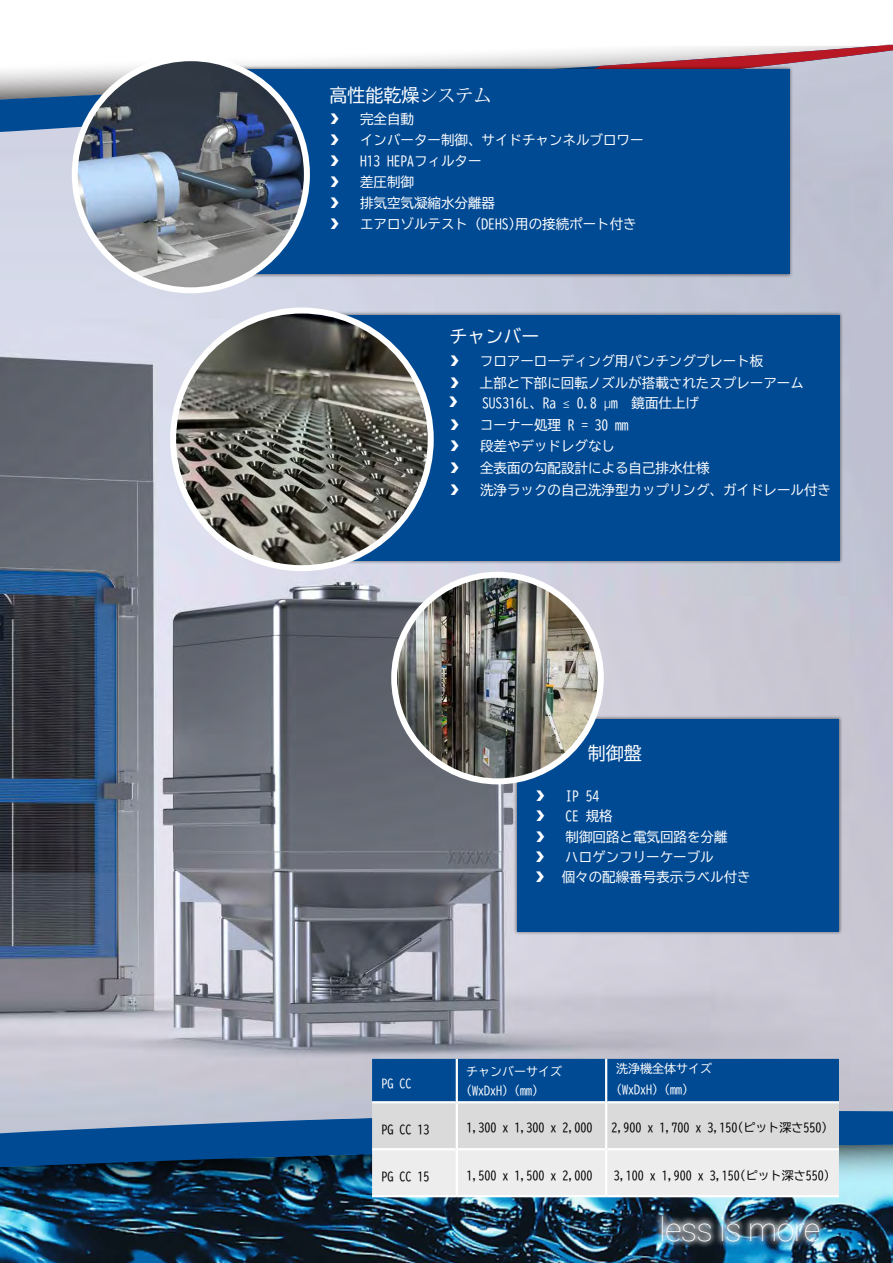
<style>
.page{position:relative;width:893px;height:1263px;background:#fff}
.page>*{position:absolute;margin:0;border:0;box-sizing:border-box;transform-origin:0 0}
.t1{font:100 33px "Roboto";letter-spacing:-.025em;color:#fff}
.t2{font:18px "BIZUD Gothic";color:#fff}
.t3{font:13.5px/20.4px "BIZUD Gothic";color:#fff;text-align:center}
.t4{font:13.5px "Glyphter";color:#fff}
.t5{font:12px "BIZUD Gothic";color:#000}
.t6{font:12px/18.6px "BIZUD Gothic";color:#fff}
.t7{font:700 10.5px "Khmer UI";color:#fff}
.s1{font-family:"Koz Min Pr 6 N"}
.s2{font-family:"Roboto";font-weight:300}
.s3{font-family:"Glyphter"}
</style>
<div class="page">
<img style="left:0;top:167px;width:893px;height:937px">
<img style="left:0;top:1233px;width:893px;height:30px">
<img style="left:0;top:1104px;width:893px;height:129px">
<svg style="left:0;top:53px;width:893px;height:114px"></svg>
<svg style="left:556px;top:46px;width:337px;height:42px;background:#ccaab2"></svg>
<div style="left:218px;top:66px;width:576px;height:212px;background:#000;opacity:.5"></div>
<div style="left:222px;top:69px;width:568px;height:205px;background:#004a94"></div>
<div style="left:513px;top:715px;width:329px;height:220px;background:#000;opacity:.5"></div>
<div style="left:517px;top:719px;width:322px;height:213px;background:#004a94"></div>
<img style="left:394px;top:575px;width:207px;height:206px;border-radius:103px">
<div style="left:391px;top:572px;width:213px;height:212px;border:6px solid #fff;border-radius:50%"></div>
<img style="left:75px;top:60px;width:232px;height:230px">
<div style="left:72px;top:55px;width:238px;height:238px;border:6px solid #fff;border-radius:50%"></div>
<div style="left:334px;top:312px;width:509px;height:252px;background:#000;opacity:.5"></div>
<div style="left:338px;top:315px;width:502px;height:246px;background:#004a94"></div>
<img style="left:173px;top:311px;width:258px;height:255px">
<div style="left:170px;top:308px;width:264px;height:263px;border:6px solid #fff;border-radius:50%"></div>
<svg style="left:372px;top:1059px;width:467px;height:136px;background:#9bb2ca"></svg>
<hr style="left:372px;top:1148px;width:84px;height:2px;background:#fff">
<hr style="left:458px;top:1148px;width:147px;height:2px;background:#fff">
<hr style="left:607px;top:1148px;width:232px;height:2px;background:#fff">
<hr style="left:372px;top:1101px;width:84px;height:2px;background:#fff">
<hr style="left:458px;top:1101px;width:147px;height:2px;background:#fff">
<hr style="left:607px;top:1101px;width:232px;height:2px;background:#fff">
<hr style="left:372px;top:1195px;width:85px;height:2px;background:#fff">
<hr style="left:457px;top:1195px;width:149px;height:2px;background:#fff">
<hr style="left:606px;top:1195px;width:233px;height:2px;background:#fff">
<hr style="left:456px;top:1059px;width:2px;height:43px;background:#fff">
<hr style="left:605px;top:1059px;width:2px;height:43px;background:#fff">
<hr style="left:456px;top:1102px;width:2px;height:47px;background:#fff">
<hr style="left:605px;top:1102px;width:2px;height:47px;background:#fff">
<hr style="left:456px;top:1149px;width:2px;height:46px;background:#fff">
<hr style="left:605px;top:1149px;width:2px;height:46px;background:#fff">
<div style="left:654px;top:1209px;width:172px;height:40px;background:#fff;opacity:.75"></div>
<h2 class="t2" style="left:330px;top:86px;width:163px">高性能乾燥<span class="s1">システム</span></h2>
<p class="t4" style="left:330px;top:112px;width:15px">d</p>
<p class="t3" style="left:360px;top:109px;width:55px">完全自動</p>
<p class="t4" style="left:330px;top:133px;width:15px">d</p>
<p class="t3" style="left:360px;top:130px;width:285px">インバーター制御、サイドチャンネルブロワー</p>
<p class="t4" style="left:330px;top:154px;width:15px">d</p>
<p class="t3" style="left:360px;top:151px;width:123px">H13 HEPAフィルター</p>
<p class="t4" style="left:330px;top:175px;width:15px">d</p>
<p class="t3" style="left:360px;top:172px;width:55px">差圧制御</p>
<p class="t4" style="left:330px;top:196px;width:15px">d</p>
<p class="t3" style="left:360px;top:193px;width:136px">排気空気凝縮水分離器</p>
<p class="t4" style="left:330px;top:217px;width:15px">d</p>
<p class="t3" style="left:360px;top:214px;width:278px">エアロゾルテスト (DEHS)用の接続ポート付き</p>
<h2 class="t2" style="left:449px;top:327px;width:91px">チャンバー</h2>
<p class="t4" style="left:449px;top:353px;width:15px">d</p>
<p class="t3" style="left:480px;top:350px;width:285px">フロアーローディング用パンチングプレート板</p>
<p class="t4" style="left:449px;top:375px;width:15px">d</p>
<p class="t3" style="left:480px;top:372px;width:325px">上部と下部に回転ノズルが搭載されたスプレーアーム</p>
<p class="t4" style="left:448px;top:395px;width:15px">d</p>
<p class="t3" style="left:482px;top:393px;width:218px">SUS316L、Ra <span class="s2">≤</span> 0.8 <span class="s2">µ</span>m 鏡面仕上げ</p>
<p class="t4" style="left:450px;top:417px;width:15px">d</p>
<p class="t3" style="left:480px;top:414px;width:150px">コーナー処理 R = 30 mm</p>
<p class="t4" style="left:450px;top:439px;width:15px">d</p>
<p class="t3" style="left:480px;top:436px;width:136px">段差やデッドレグなし</p>
<p class="t4" style="left:450px;top:460px;width:15px">d</p>
<p class="t3" style="left:480px;top:458px;width:231px">全表面の勾配設計による自己排水仕様</p>
<p class="t4" style="left:450px;top:483px;width:15px">d</p>
<p class="t3" style="left:480px;top:480px;width:353px">洗浄ラックの自己洗浄型カップリング、ガイドレール付き</p>
<h2 class="t2" style="left:588px;top:744px;width:55px">制御盤</h2>
<p class="t4" style="left:535px;top:788px;width:15px">d</p>
<p class="t3" style="left:565px;top:785px;width:35px">IP 54</p>
<p class="t4" style="left:535px;top:808px;width:15px">d</p>
<p class="t3" style="left:565px;top:806px;width:49px">CE 規格</p>
<p class="t4" style="left:535px;top:829px;width:15px">d</p>
<p class="t3" style="left:565px;top:826px;width:163px">制御回路と電気回路を分離</p>
<p class="t4" style="left:535px;top:849px;width:15px">d</p>
<p class="t3" style="left:535px;top:847px;width:217px">ハロゲンフリーケーブル<br><span class="s3">d</span> 個々の配線番号表示ラベル付き</p>
<p class="t6" style="left:381px;top:1074px;width:31px">PG CC</p>
<p class="t6" style="left:466px;top:1062px;width:97px">チャンバーサイズ(WxDxH) (mm)</p>
<p class="t6" style="left:616px;top:1057px;width:97px;line-height:21.3px">洗浄機全体サイズ(WxDxH) (mm)</p>
<p class="t5" style="left:381px;top:1123px;width:49px">PG CC 13</p>
<p class="t5" style="left:467px;top:1122px;width:127px">1,300 x 1,300 x 2,000</p>
<p class="t5" style="left:612px;top:1122px;width:217px">2,900 x 1,700 x 3,150(ピット深さ550)</p>
<p class="t5" style="left:381px;top:1170px;width:49px">PG CC 15</p>
<p class="t5" style="left:467px;top:1169px;width:127px">1,500 x 1,500 x 2,000</p>
<p class="t5" style="left:614px;top:1169px;width:217px">3,100 x 1,900 x 3,150(ピット深さ550)</p>
<h1 class="t1" style="left:659px;top:1206px;width:163px">less is more</h1>
<p class="t7" style="left:721px;top:1220px;width:78px">alphaphoenix |</p>
</div>
